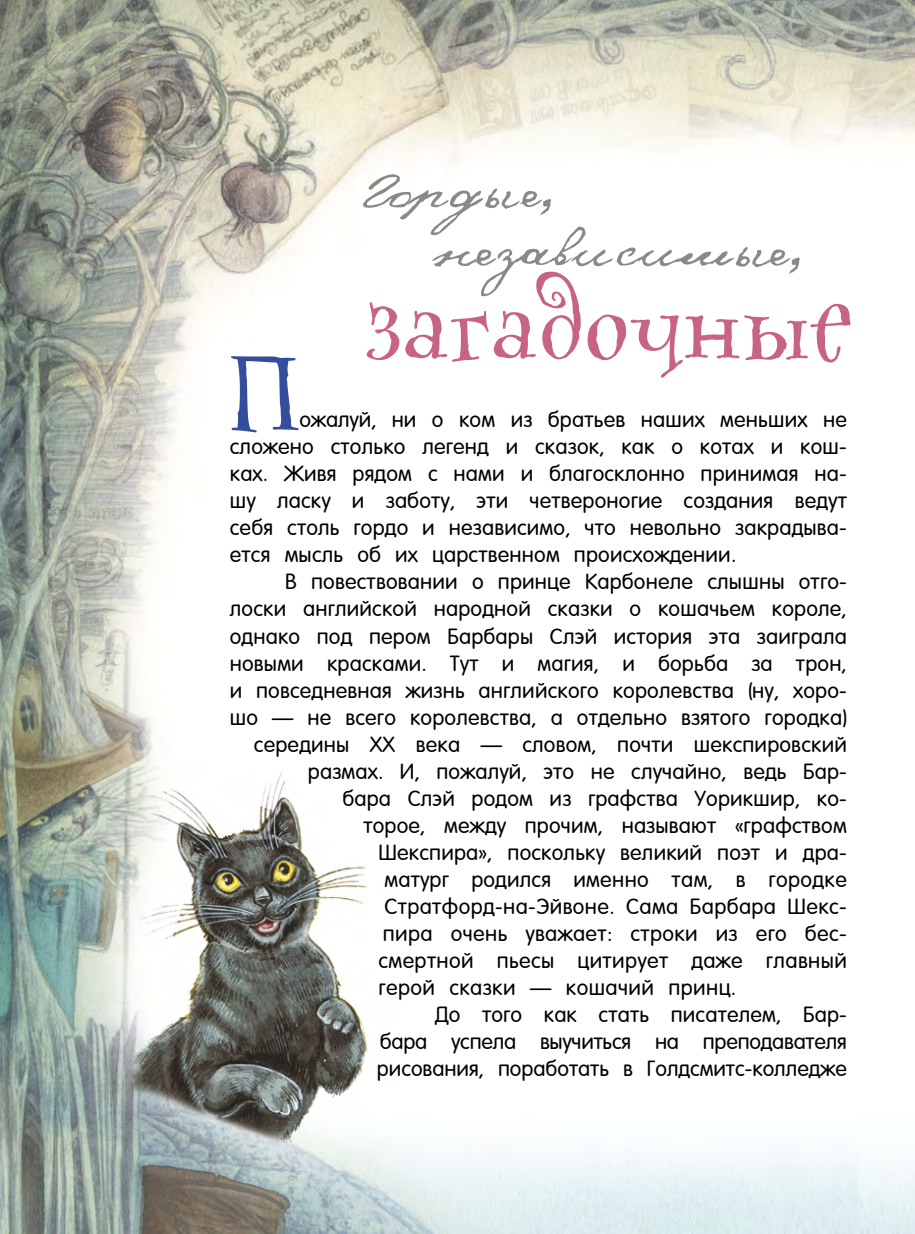
<style>
.page{position:relative;width:915px;height:1234px;background:#fff}
.page>*{position:absolute;margin:0;border:0;box-sizing:border-box;transform-origin:0 0}
.t1{font:105px "Dollhouse C";color:#344e9d}
.t2{font:96px "Dollhouse C";letter-spacing:.01em;color:#c76383}
.t3{font:70.5px/58.5px "HAND Buntman PIBZ Variant 1";letter-spacing:.04em;color:#8a8989;scale:.91 1}
.t4{font:21px/27px "NEW Futura Round";letter-spacing:.01em;color:#000;text-align:justify}
.t5{font:21px "NEW Futura Round";letter-spacing:-.01em;color:#000}
.s1{font-family:"HAND Buntman PIBZ Variant 3"}
</style>
<div class="page">
<img style="left:0;top:0;width:914px;height:1233px">
<h3 class="t3" style="left:435px;top:155px;width:408px;text-indent:-72px"><span class="s1">Г</span>ордые, независимые,</h3>
<h2 class="t2" style="left:365px;top:261px;width:488px">загадочные</h2>
<h1 class="t1" style="left:230px;top:321px;width:71px">П</h1>
<p class="t4" style="left:230px;top:406px;width:618px;text-indent:70px">ожалуй, ни о ком из братьев наших меньших не сложено столько легенд и сказок, как о котах и кош&shy;ках. Живя рядом с нами и благосклонно принимая на&shy;шу ласку и заботу, эти четвероногие создания ведут себя столь гордо и независимо, что невольно закрадыва&shy;ется мысль об их царственном происхождении.</p>
<p class="t4" style="left:285px;top:568px;width:563px">В повествовании о принце Карбонеле слышны отго-</p>
<p class="t4" style="left:230px;top:595px;width:618px">лоски английской народной сказки о кошачьем короле,</p>
<p class="t4" style="left:230px;top:622px;width:618px">однако под пером Барбары Слэй история эта заиграла</p>
<p class="t4" style="left:230px;top:649px;width:618px">новыми красками. Тут и магия, и борьба за трон,</p>
<p class="t4" style="left:230px;top:676px;width:618px">и повседневная жизнь английского королевства (ну, хоро-</p>
<p class="t4" style="left:230px;top:703px;width:618px">шо — не всего королевства, а отдельно взятого городка)</p>
<p class="t4" style="left:254px;top:730px;width:594px">середины ХХ века — словом, почти шекспировский</p>
<p class="t4" style="left:308px;top:757px;width:540px">размах. И, пожалуй, это не случайно, ведь Бар-</p>
<p class="t4" style="left:342px;top:784px;width:506px">бара Слэй родом из графства Уорикшир, ко-</p>
<p class="t4" style="left:363px;top:811px;width:485px">торое, между прочим, называют «графством</p>
<p class="t4" style="left:378px;top:838px;width:470px">Шекспира», поскольку великий поэт и дра-</p>
<p class="t4" style="left:384px;top:865px;width:464px">матург родился именно там, в городке</p>
<p class="t4" style="left:384px;top:892px;width:464px">Стратфорд-на-Эйвоне. Сама Барбара Шекс-</p>
<p class="t4" style="left:383px;top:919px;width:465px">пира очень уважает: строки из его бес-</p>
<p class="t4" style="left:378px;top:946px;width:470px">смертной пьесы цитирует даже главный</p>
<p class="t4" style="left:378px;top:973px;width:359px">герой сказки — кошачий принц.</p>
<p class="t4" style="left:435px;top:1000px;width:413px">До того как стать писателем, Бар-</p>
<p class="t5" style="left:380px;top:1029px;width:468px">бара успела выучиться на преподавателя</p>
<p class="t4" style="left:377px;top:1054px;width:471px">рисования, поработать в Голдсмитс-колледже</p>
</div>
